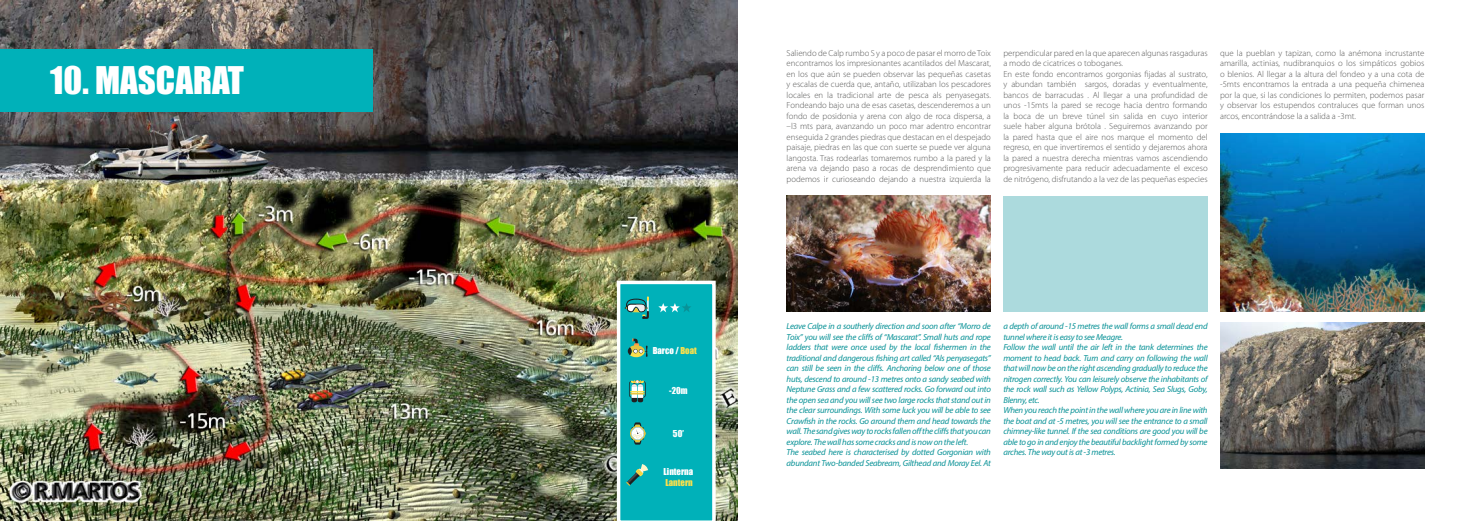
<style>
.page{position:relative;width:1474px;height:521px;background:#fff}
.page>*{position:absolute;margin:0;border:0;box-sizing:border-box;transform-origin:0 0}
.t1{font:35px "Impact";color:#fff}
.t2{font:300 8.75px/10.5px "Myriad Pro";color:#575756;text-align:justify}
.t3{font:italic 8.75px/10.5px "Myriad Pro";letter-spacing:-.025em;color:#099297}
.t4{font:8.75px "Impact";color:#fff}
.t5{font:8.75px "Impact";color:#fae04d}
.s1{color:#fae04d}
</style>
<div class="page">
<img style="left:0;top:0;width:737px;height:520px">
<div style="left:0;top:50px;width:372px;height:62px;background:#00b1b9"></div>
<svg style="left:615px;top:279px;width:102px;height:242px;background:#13aeb1"></svg>
<img style="left:786px;top:196px;width:204px;height:115px">
<div style="left:1003px;top:196px;width:204px;height:115px;background:#acdadd"></div>
<img style="left:1220px;top:133px;width:204px;height:178px">
<img style="left:1220px;top:323px;width:204px;height:145px">
<h1 class="t1" style="left:50px;top:53px;width:195px">10. MASCARAT</h1>
<p class="t4" style="left:652px;top:343px;width:46px">Barco / <span class="s1">Boat</span></p>
<p class="t4" style="left:669px;top:383px;width:20px">-20m</p>
<p class="t4" style="left:673px;top:426px;width:12px">50’</p>
<p class="t4" style="left:663px;top:465px;width:31px">Linterna</p>
<p class="t5" style="left:665px;top:476px;width:29px">Lantern</p>
<p class="t2" style="left:786px;top:47px;width:206px">Saliendo de Calp rumbo S y a poco de pasar el morro de Toix encontramos los impresionantes acantilados del Mascarat, en los que aún se pueden observar las pequeñas casetas y escalas de cuerda que, antaño, utilizaban los pescadores locales en la tradicional arte de pesca als penyasegats.<br>Fondeando bajo una de esas casetas, descenderemos a un fondo de posidonia y arena con algo de roca dispersa, a –l3 mts para, avanzando un poco mar adentro encontrar enseguida 2 grandes piedras que destacan en el despejado paisaje, piedras en las que con suerte se puede ver alguna langosta. Tras rodearlas tomaremos rumbo a la pared y la arena va dejando paso a rocas de desprendimiento que podemos ir curioseando dejando a nuestra izquierda la</p>
<p class="t2" style="left:1003px;top:47px;width:206px;text-align:left">perpendicular pared en la que aparecen algunas rasgaduras a modo de cicatrices o toboganes.<br>En este fondo encontramos gorgonias fijadas al sustrato, y abundan también sargos, doradas y eventualmente, bancos de barracudas . Al llegar a una profundidad de unos -15mts la pared se recoge hacia dentro formando la boca de un breve túnel sin salida en cuyo interior suele haber alguna brótola . Seguiremos avanzando por la pared hasta que el aire nos marque el momento del regreso, en que invertiremos el sentido y dejaremos ahora la pared a nuestra derecha mientras vamos ascendiendo progresivamente para reducir adecuadamente el exceso de nitrógeno, disfrutando a la vez de las pequeñas especies</p>
<p class="t2" style="left:1219px;top:47px;width:206px">que la pueblan y tapizan, como la anémona incrustante amarilla, actinias, nudibranquios o los simpáticos gobios o blenios. Al llegar a la altura del fondeo y a una cota de -5mts encontramos la entrada a una pequeña chimenea por la que, si las condiciones lo permiten, podemos pasar y observar los estupendos contraluces que forman unos arcos, encontrándose la a salida a -3mt.</p>
<p class="t3" style="left:786px;top:321px;width:206px">Leave Calpe in a southerly direction and soon after “Morro de Toix” you will see the cliffs of “Mascarat”. Small huts and rope ladders that were once used by the local fishermen in the traditional and dangerous fishing art called “Als penyasegats” can still be seen in the cliffs. Anchoring below one of those huts, descend to around -13 metres onto a sandy seabed with Neptune Grass and a few scattered rocks. Go forward out into the open sea and you will see two large rocks that stand out in the clear surroundings. With some luck you will be able to see Crawfish in the rocks. Go around them and head towards the wall. The sand gives way to rocks fallen off the cliffs that you can explore. The wall has some cracks and is now on the left.<br>The seabed here is characterised by dotted Gorgonian with abundant Two-banded Seabream, Gilthead and Moray Eel. At</p>
<p class="t3" style="left:1003px;top:321px;width:206px">a depth of around -15 metres the wall forms a small dead end tunnel where it is easy to see Meagre.<br>Follow the wall until the air left in the tank determines the moment to head back. Turn and carry on following the wall that will now be on the right ascending gradually to reduce the nitrogen correctly. You can leisurely observe the inhabitants of the rock wall such as Yellow Polyps, Actinia, Sea Slugs, Goby, Blenny, etc.<br>When you reach the point in the wall where you are in line with the boat and at -5 metres, you will see the entrance to a small chimney-like tunnel. If the sea conditions are good you will be able to go in and enjoy the beautiful backlight formed by some arches. The way out is at -3 metres.</p>
</div>
